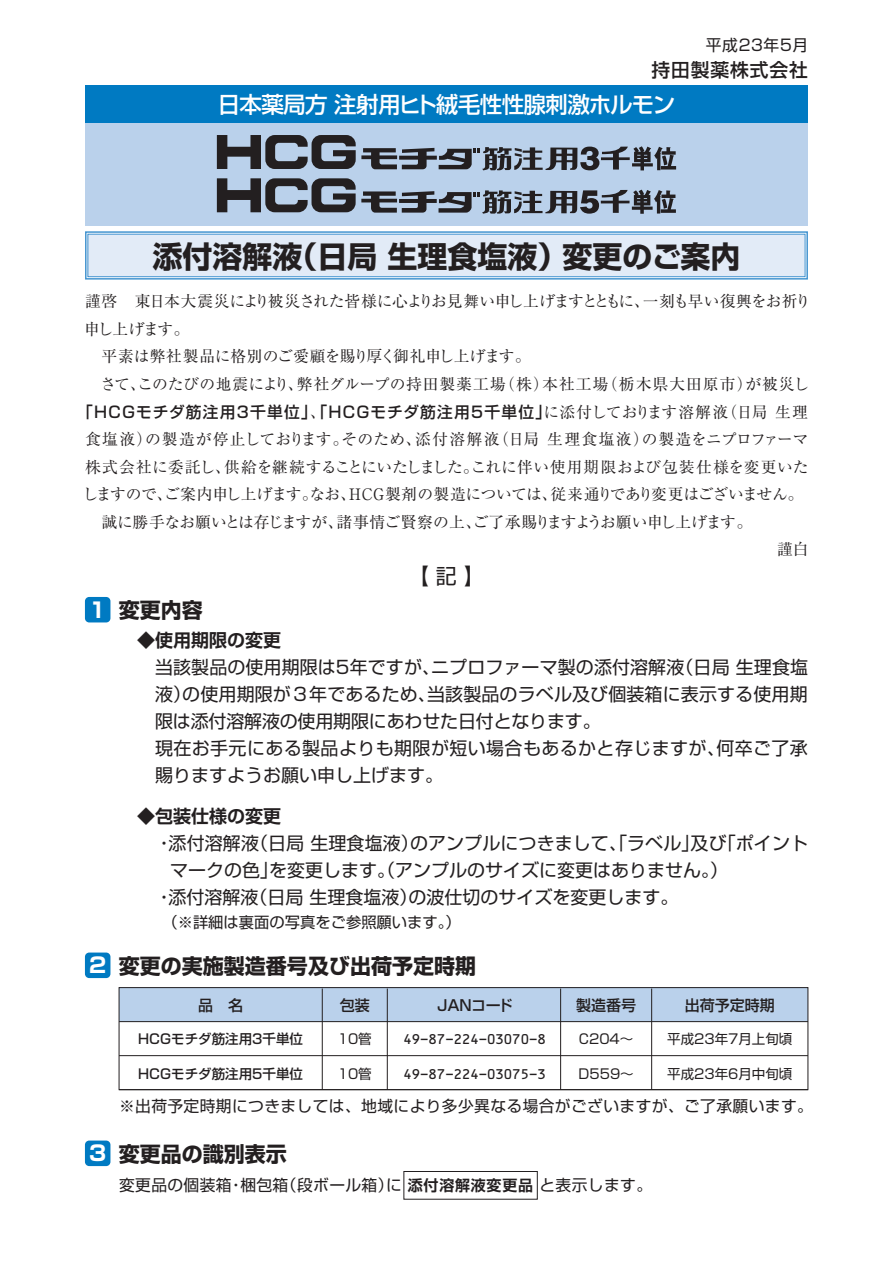
<style>
.page{position:relative;width:893px;height:1263px;background:#fff}
.page>*{position:absolute;margin:0;border:0;box-sizing:border-box;transform-origin:0 0}
.t1{font:700 30px "Shin Go Pro";color:#231f20}
.t2{font:500 22.5px "Shin Go Pro";letter-spacing:-.025em;color:#fff}
.t3{font:700 21px "Shin Go Pro";color:#231f20}
.t4{font:21px "Shin Go Pro";color:#231f20}
.t5{font:700 21px "Shin Go Pro";color:#fff}
.t6{font:500 18.75px "Shin Go Pro";letter-spacing:.05em;color:#231f20}
.t7{font:18px/27px "Shin Go Pro";letter-spacing:.005em;color:#231f20}
.t8{font:700 18px "Shin Go Pro De";color:#231f20}
.t9{font:15.75px "Ryumin Pro";letter-spacing:-.005em;color:#231f20}
.t10{font:15.75px/27.6px "Ryumin Pro";letter-spacing:-.03em;color:#231f20}
.t11{font:15.75px "Shin Go Pro";letter-spacing:.025em;color:#231f20}
.t12{font:500 15.75px "Shin Go Pro";letter-spacing:.065em;color:#231f20}
.t13{font:15.75px "Ryumin Pro";letter-spacing:.04em;color:#231f20}
.t14{font:15.75px "Ryumin Pro";letter-spacing:-.085em;color:#231f20}
.t15{font:15.75px "Ryumin Pro";letter-spacing:-.025em;color:#231f20}
.t16{font:15.75px "Ryumin Pro";letter-spacing:-.08em;color:#231f20}
.t17{font:15.75px "Ryumin Pro";letter-spacing:.045em;color:#231f20}
.t18{font:15.75px "Ryumin Pro";letter-spacing:-.04em;color:#231f20}
.t19{font:15.75px "Ryumin Pro";letter-spacing:.075em;color:#231f20}
.t20{font:15.75px "Ryumin Pro";letter-spacing:.08em;color:#231f20}
.t21{font:15.75px "Ryumin Pro";letter-spacing:.025em;color:#231f20}
.t22{font:15.75px "Shin Go Pro";letter-spacing:-.08em;color:#231f20}
.t23{font:15.3px "Shin Go Pro";color:#231f20}
.t24{font:500 15px "Shin Go Pro";color:#231f20}
.t25{font:13.5px "Shin Go Pro";color:#231f20}
.t26{font:13.5px "OCRB";letter-spacing:-.1em;color:#231f20}
.t27{font:500 13.5px "Shin Go Pro";color:#231f20}
.s1{font-family:"Ryumin Pro";font-weight:400}
.s2{font-family:"Shin Go Pro De";font-weight:700;font-size:15px}
</style>
<div class="page">
<div style="left:119px;top:987px;width:689px;height:34px;background:#bad1eb"></div>
<div style="left:85px;top:952px;width:25px;height:26px;background:#007ac2;border-radius:4px"></div>
<div style="left:119px;top:987px;width:689px;height:103px;border:1px solid #231f20"></div>
<hr style="left:651px;top:988px;width:1px;height:102px;background:#231f20">
<hr style="left:387px;top:988px;width:1px;height:102px;background:#231f20">
<hr style="left:560px;top:988px;width:1px;height:102px;background:#231f20">
<hr style="left:322px;top:988px;width:1px;height:102px;background:#231f20">
<hr style="left:119px;top:1021px;width:689px;height:1px;background:#231f20">
<hr style="left:119px;top:1055px;width:689px;height:1px;background:#231f20">
<hr style="left:119px;top:1089px;width:689px;height:1px;background:#231f20">
<div style="left:85px;top:1140px;width:25px;height:26px;background:#007ac2;border-radius:4px"></div>
<div style="left:85px;top:597px;width:25px;height:25px;background:#007ac2;border-radius:4px"></div>
<div style="left:85px;top:85px;width:723px;height:38px;background:#007ac2"></div>
<div style="left:85px;top:231px;width:723px;height:49px;border:2px solid #4595d0"></div>
<div style="left:88px;top:234px;width:717px;height:43px;background:#e2ebf7"></div>
<div style="left:88px;top:234px;width:717px;height:43px;border:1px solid #4595d0"></div>
<div style="left:85px;top:123px;width:723px;height:102px;background:#bad1eb"></div>
<div style="left:403px;top:1171px;width:135px;height:29px;border:1px solid #231f20"></div>
<svg style="left:217px;top:135px;width:459px;height:35px"></svg>
<svg style="left:217px;top:178px;width:459px;height:36px"></svg>
<p class="t22" style="left:706px;top:33px;width:104px">平成２３年５月</p>
<p class="t6" style="left:651px;top:54px;width:158px">持田製薬株式会社</p>
<p class="t2" style="left:218px;top:86px;width:459px">日本薬局方注射用ヒト絨毛性性腺刺激ホルモン</p>
<h1 class="t1" style="left:288px;top:232px;width:281px">（日局生理食塩液）</h1>
<h1 class="t1" style="left:153px;top:232px;width:151px">添付溶解液</h1>
<h1 class="t1" style="left:563px;top:232px;width:179px">変更のご案内</h1>
<p class="t10" style="left:84px;top:286px;width:567px">謹啓　東日本大震災により被災された皆様に心よりお見舞い申し上げますとともに、申し上げます。<br>　平素は弊社製品に格別のご愛顧を賜り厚く御礼申し上げます。</p>
<p class="t9" style="left:643px;top:289px;width:170px">一刻も早い復興をお祈り</p>
<p class="t9" style="left:499px;top:372px;width:51px">（株）</p>
<p class="t19" style="left:602px;top:372px;width:152px">（栃木県大田原市）</p>
<p class="t9" style="left:745px;top:372px;width:65px">が被災し</p>
<p class="t17" style="left:297px;top:372px;width:211px">弊社グループの持田製薬工場</p>
<p class="t9" style="left:542px;top:372px;width:68px">本社工場</p>
<p class="t9" style="left:138px;top:372px;width:167px">このたびの地震により、</p>
<p class="t9" style="left:85px;top:372px;width:62px">　さて、</p>
<p class="t12" style="left:77px;top:399px;width:475px">「ＨＣＧモチダ筋注用3千単位」<span class="s1">、</span>「ＨＣＧモチダ筋注用5千単位」</p>
<p class="t9" style="left:722px;top:399px;width:47px">（日局</p>
<p class="t9" style="left:544px;top:399px;width:186px">に添付しております溶解液</p>
<p class="t9" style="left:775px;top:399px;width:34px">生理</p>
<p class="t9" style="left:85px;top:427px;width:69px">食塩液）</p>
<p class="t9" style="left:493px;top:427px;width:48px">（日局</p>
<p class="t9" style="left:415px;top:427px;width:86px">添付溶解液</p>
<p class="t9" style="left:145px;top:427px;width:205px">の製造が停止しております。</p>
<p class="t9" style="left:342px;top:427px;width:82px">そのため、</p>
<p class="t9" style="left:547px;top:427px;width:103px">生理食塩液）</p>
<p class="t18" style="left:642px;top:427px;width:168px">の製造をニプロファーマ</p>
<p class="t20" style="left:85px;top:454px;width:147px">株式会社に委託し、</p>
<p class="t13" style="left:471px;top:454px;width:339px">これに伴い使用期限および包装仕様を変更いた</p>
<p class="t15" style="left:224px;top:454px;width:256px">供給を継続することにいたしました。</p>
<p class="t9" style="left:164px;top:482px;width:155px">ご案内申し上げます。</p>
<p class="t16" style="left:551px;top:482px;width:255px">従来通りであり変更はございません。</p>
<p class="t10" style="left:310px;top:479px;width:249px">なおＨＣＧ製剤の製造については、</p>
<p class="t9" style="left:83px;top:482px;width:92px">しますので、</p>
<p class="t9" style="left:340px;top:482px;width:17px">、</p>
<p class="t14" style="left:473px;top:509px;width:281px">ご了承賜りますようお願い申し上げます。</p>
<p class="t21" style="left:336px;top:509px;width:146px">諸事情ご賢察の上、</p>
<p class="t9" style="left:85px;top:509px;width:260px">　誠に勝手なお願いとは存じますが、</p>
<p class="t5" style="left:89px;top:593px;width:19px">1</p>
<p class="t3" style="left:119px;top:594px;width:85px">変更内容</p>
<p class="t8" style="left:137px;top:626px;width:145px">◆使用期限の変更</p>
<p class="t4" style="left:408px;top:558px;width:78px">【記【</p>
<p class="t9" style="left:777px;top:537px;width:33px">謹白</p>
<p class="t7" style="left:431px;top:652px;width:255px">ニプロファーマ製の添付溶解液</p>
<p class="t7" style="left:675px;top:652px;width:134px">（日局生理食塩</p>
<p class="t7" style="left:427px;top:652px;width:382px;text-indent:-272px">当該製品の使用期限は5年ですが、<br>当該製品のラベル及び個装箱に表示する使用期</p>
<p class="t7" style="left:155px;top:679px;width:447px">液）<br>限は添付溶解液の使用期限にあわせた日付となります。</p>
<p class="t7" style="left:182px;top:679px;width:255px">の使用期限が３年であるため、</p>
<p class="t7" style="left:155px;top:733px;width:571px">現在お手元にある製品よりも期限が短い場合もあるかと存じますが、賜りますようお願い申し上げます。</p>
<p class="t8" style="left:137px;top:801px;width:145px">◆包装仕様の変更</p>
<p class="t7" style="left:716px;top:733px;width:93px">何卒ご了承</p>
<p class="t7" style="left:718px;top:827px;width:92px">「ポイント</p>
<p class="t7" style="left:691px;top:827px;width:38px">及び</p>
<p class="t7" style="left:410px;top:827px;width:291px">のアンプルにつきまして、「ラベル」</p>
<p class="t7" style="left:250px;top:827px;width:170px">（日局生理食塩液）</p>
<p class="t7" style="left:169px;top:827px;width:92px">添付溶解液</p>
<p class="t7" style="left:155px;top:827px;width:19px">・</p>
<p class="t7" style="left:269px;top:854px;width:460px">を変更します。（アンプルのサイズに変更はありません (。</p>
<p class="t7" style="left:170px;top:854px;width:109px">マークの色」</p>
<p class="t7" style="left:409px;top:881px;width:271px">の波仕切のサイズを変更します。</p>
<p class="t7" style="left:250px;top:881px;width:169px">（日局生理食塩液）</p>
<p class="t7" style="left:169px;top:881px;width:91px">添付溶解液</p>
<p class="t7" style="left:155px;top:881px;width:19px">・</p>
<p class="t5" style="left:89px;top:949px;width:19px">2</p>
<p class="t5" style="left:89px;top:1137px;width:19px">3</p>
<p class="t23" style="left:162px;top:909px;width:300px">（※詳細は裏面の写真をご参照願います (。</p>
<p class="t3" style="left:119px;top:949px;width:359px">変更の実施製造番号及び出荷予定時期</p>
<p class="t24" style="left:198px;top:993px;width:46px">品　名</p>
<p class="t27" style="left:138px;top:1028px;width:166px">HCGモチダ筋注用3千単位</p>
<p class="t27" style="left:138px;top:1062px;width:166px">HCGモチダ筋注用5千単位</p>
<p class="t24" style="left:340px;top:993px;width:31px">包装</p>
<p class="t25" style="left:338px;top:1028px;width:35px">10管</p>
<p class="t25" style="left:338px;top:1062px;width:35px">10管</p>
<p class="t24" style="left:437px;top:993px;width:77px">JANコード</p>
<p class="t26" style="left:403px;top:1032px;width:145px">49-87-224-03070-8</p>
<p class="t26" style="left:403px;top:1067px;width:145px">49-87-224-03075-3</p>
<p class="t24" style="left:576px;top:993px;width:61px">製造番号</p>
<p class="t25" style="left:579px;top:1028px;width:56px">C204~</p>
<p class="t25" style="left:578px;top:1062px;width:57px">D559～</p>
<p class="t24" style="left:685px;top:993px;width:92px">出荷予定時期</p>
<p class="t25" style="left:667px;top:1028px;width:127px">平成23年7月上旬頃</p>
<p class="t25" style="left:667px;top:1062px;width:127px">平成23年6月中旬頃</p>
<p class="t11" style="left:119px;top:1093px;width:695px">※出荷予定時期につきましては、地域により多少異なる場合がございますが、ご了承願います。</p>
<p class="t3" style="left:119px;top:1137px;width:170px">変更品の識別表示</p>
<p class="t11" style="left:281px;top:1172px;width:373px">（段ボール箱に） <span class="s2">添付溶解液変更品</span>と表示します。</p>
<p class="t11" style="left:240px;top:1172px;width:50px">梱包箱</p>
<p class="t11" style="left:119px;top:1172px;width:114px">変更品の個装箱</p>
<p class="t11" style="left:228px;top:1172px;width:17px">・</p>
</div>
